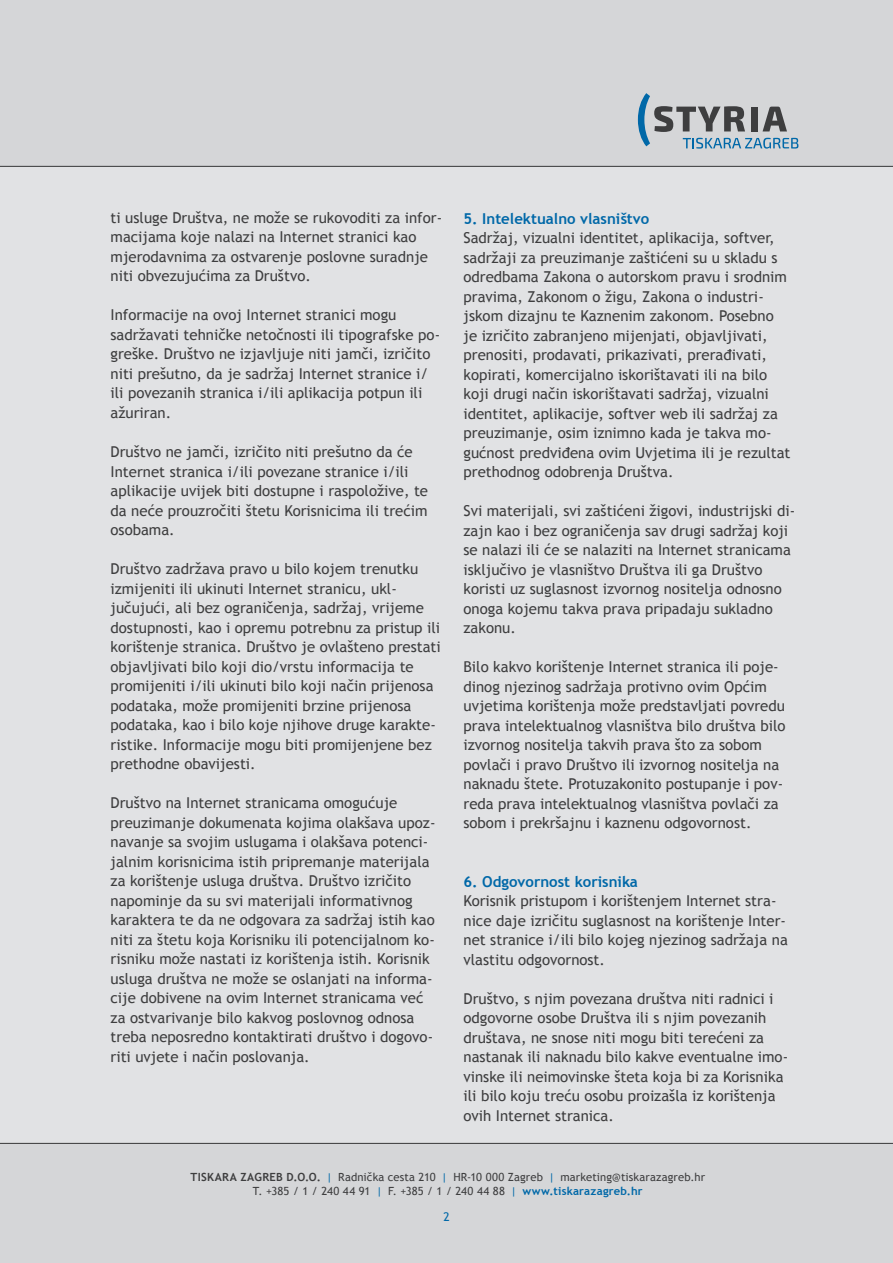
<style>
.page{position:relative;width:893px;height:1263px;background:#d5d6d8}
.page>*{position:absolute;margin:0;border:0;box-sizing:border-box;transform-origin:0 0}
.t1{font:15px/19.5px "Trebuchet MS";color:#3e3e3f}
.t2{font:700 15px "Trebuchet MS";color:#0068a8}
.t3{font:12px "Trebuchet MS";color:#0068a8}
.t4{font:11.25px "Trebuchet MS";letter-spacing:.01em;color:#3e3e3f}
.s1{font-weight:700}
.s2{color:#0068a8}
.s3{font-weight:700;color:#0068a8}
</style>
<div class="page">
<svg style="left:638px;top:93px;width:160px;height:56px"></svg>
<div style="left:0;top:166px;width:893px;height:978px;background:#e1e2e4"></div>
<p class="t1" style="left:111px;top:208px;width:333px">ti usluge Društva, ne može se rukovoditi za infor&shy;macijama koje nalazi na Internet stranici kao mjerodavnima za ostvarenje poslovne suradnje niti obvezujućima za Društvo.</p>
<p class="t1" style="left:111px;top:306px;width:331px">Informacije na ovoj Internet stranici mogu sadržavati tehničke netočnosti ili tipografske po&shy;greške. Društvo ne izjavljuje niti jamči, izričito niti prešutno, da je sadržaj Internet stranice i/ ili povezanih stranica i/ili aplikacija potpun ili ažuriran.</p>
<p class="t1" style="left:111px;top:442px;width:319px">Društvo ne jamči, izričito niti prešutno da će Internet stranica i/ili povezane stranice i/ili aplikacije uvijek biti dostupne i raspoložive, te da neće prouzročiti štetu Korisnicima ili trećim osobama.</p>
<p class="t1" style="left:111px;top:559px;width:332px">Društvo zadržava pravo u bilo kojem trenutku izmijeniti ili ukinuti Internet stranicu, ukl&shy;jučujući, ali bez ograničenja, sadržaj, vrijeme dostupnosti, kao i opremu potrebnu za pristup ili korištenje stranica. Društvo je ovlašteno prestati objavljivati bilo koji dio/vrstu informacija te promijeniti i/ili ukinuti bilo koji način prijenosa podataka, može promijeniti brzine prijenosa podataka, kao i bilo koje njihove druge karakte&shy;ristike. Informacije mogu biti promijenjene bez prethodne obavijesti.</p>
<p class="t1" style="left:111px;top:793px;width:327px">Društvo na Internet stranicama omogućuje preuzimanje dokumenata kojima olakšava upoz&shy;navanje sa svojim uslugama i olakšava potenci&shy;jalnim korisnicima istih pripremanje materijala za korištenje usluga društva. Društvo izričito napominje da su svi materijali informativnog karaktera te da ne odgovara za sadržaj istih kao niti za štetu koja Korisniku ili potencijalnom ko&shy;risniku može nastati iz korištenja istih. Korisnik usluga društva ne može se oslanjati na informa&shy;cije dobivene na ovim Internet stranicama već za ostvarivanje bilo kakvog poslovnog odnosa treba neposredno kontaktirati društvo i dogovo&shy;riti uvjete i način poslovanja.</p>
<p class="t2" style="left:463px;top:209px;width:187px">5. Intelektualno vlasništvo</p>
<p class="t1" style="left:463px;top:228px;width:329px">Sadržaj, vizualni identitet, aplikacija, softver, sadržaji za preuzimanje zaštićeni su u skladu s odredbama Zakona o autorskom pravu i srodnim pravima, Zakonom o žigu, Zakona o industri&shy;jskom dizajnu te Kaznenim zakonom. Posebno je izričito zabranjeno mijenjati, objavljivati, prenositi, prodavati, prikazivati, prerađivati, kopirati, komercijalno iskorištavati ili na bilo koji drugi način iskorištavati sadržaj, vizualni identitet, aplikacije, softver web ili sadržaj za preuzimanje, osim iznimno kada je takva mo&shy;gućnost predviđena ovim Uvjetima ili je rezultat prethodnog odobrenja Društva.</p>
<p class="t1" style="left:463px;top:501px;width:333px">Svi materijali, svi zaštićeni žigovi, industrijski di&shy;zajn kao i bez ograničenja sav drugi sadržaj koji se nalazi ili će se nalaziti na Internet stranicama isključivo je vlasništvo Društva ili ga Društvo koristi uz suglasnost izvornog nositelja odnosno onoga kojemu takva prava pripadaju sukladno zakonu.</p>
<p class="t1" style="left:463px;top:657px;width:324px">Bilo kakvo korištenje Internet stranica ili poje&shy;dinog njezinog sadržaja protivno ovim Općim uvjetima korištenja može predstavljati povredu prava intelektualnog vlasništva bilo društva bilo izvornog nositelja takvih prava što za sobom povlači i pravo Društvo ili izvornog nositelja na naknadu štete. Protuzakonito postupanje i pov&shy;reda prava intelektualnog vlasništva povlači za sobom i prekršajnu i kaznenu odgovornost.</p>
<p class="t2" style="left:463px;top:872px;width:176px">6. Odgovornost korisnika</p>
<p class="t1" style="left:463px;top:891px;width:326px">Korisnik pristupom i korištenjem Internet stra&shy;nice daje izričitu suglasnost na korištenje Inter&shy;net stranice i/ili bilo kojeg njezinog sadržaja na vlastitu odgovornost.</p>
<p class="t1" style="left:463px;top:989px;width:326px">Društvo, s njim povezana društva niti radnici i odgovorne osobe Društva ili s njim povezanih društava, ne snose niti mogu biti terećeni za nastanak ili naknadu bilo kakve eventualne imo&shy;vinske ili neimovinske šteta koja bi za Korisnika ili bilo koju treću osobu proizašla iz korištenja ovih Internet stranica.</p>
<p class="t4" style="left:191px;top:1171px;width:516px"><span class="s1">TISKARA ZAGREB D.O.O.</span> <span class="s2">|</span> Radnička cesta 210 <span class="s2">|</span> HR-10 000 Zagreb <span class="s2">|</span> marketing@tiskarazagreb.hr</p>
<p class="t4" style="left:253px;top:1184px;width:391px">T. +385 / 1 / 240 44 91 <span class="s2">|</span> F. +385 / 1 / 240 44 88 <span class="s2">|</span> <span class="s3">www.tiskarazagreb.hr</span></p>
<p class="t3" style="left:443px;top:1209px;width:8px">2</p>
</div>
